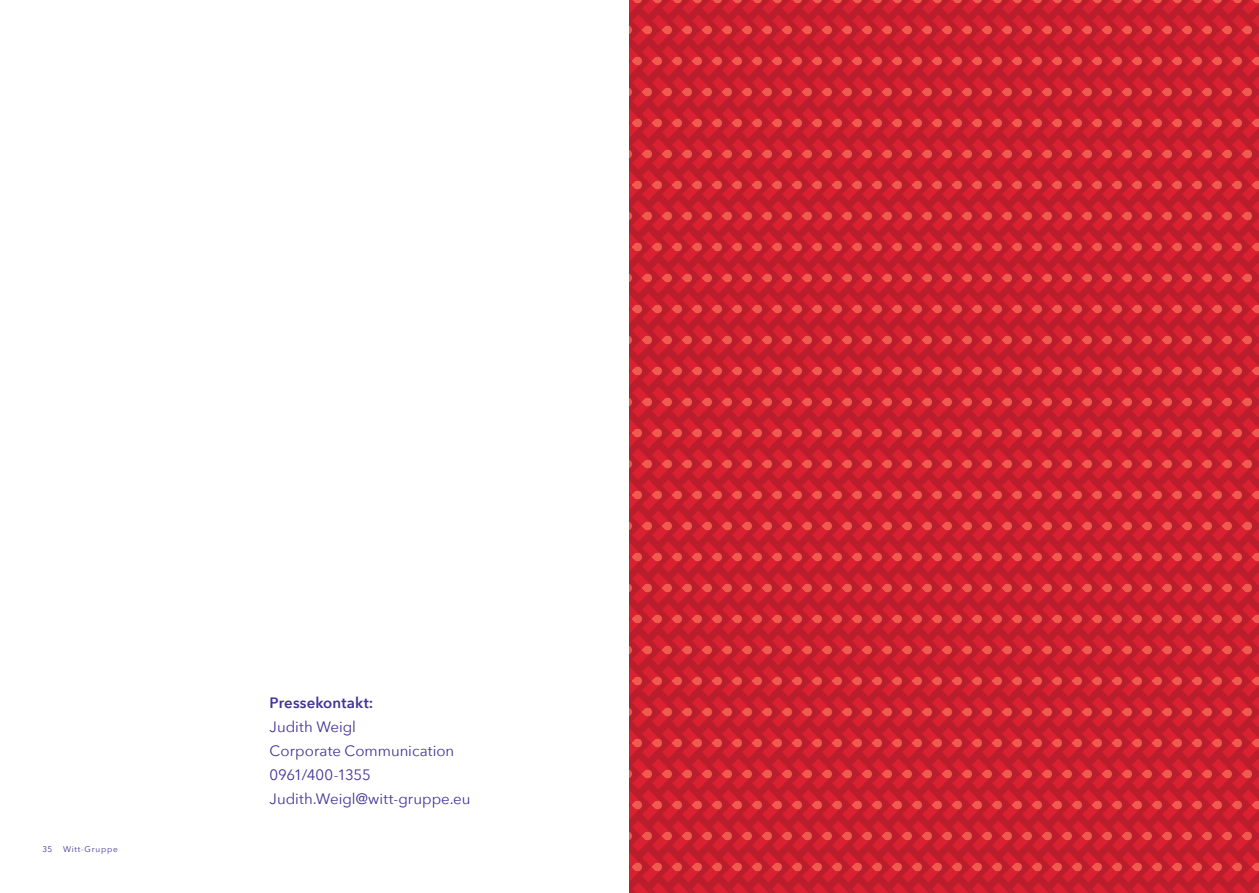
<style>
.page{position:relative;width:1259px;height:893px;background:#fff}
.page>*{position:absolute;margin:0;border:0;box-sizing:border-box;transform-origin:0 0}
.t1{font:15px/24px "Avenir Next";color:#433394}
.t2{font:600 15px "Avenir Next";letter-spacing:.005em;color:#433394}
.t3{font:8.25px "Avenir Next";letter-spacing:.09em;color:#433394}
</style>
<div class="page">
<svg style="left:629px;top:0;width:630px;height:893px;background:#ce2632"></svg>
<p class="t3" style="left:43px;top:842px;width:11px">35</p>
<p class="t3" style="left:63px;top:842px;width:56px">Witt-Gruppe</p>
<p class="t2" style="left:270px;top:690px;width:105px">Pressekontakt:</p>
<p class="t1" style="left:270px;top:714px;width:202px">Judith Weigl<br>Corporate Communication<br>0961/400-1355<br>Judith.Weigl@witt-gruppe.eu</p>
</div>
